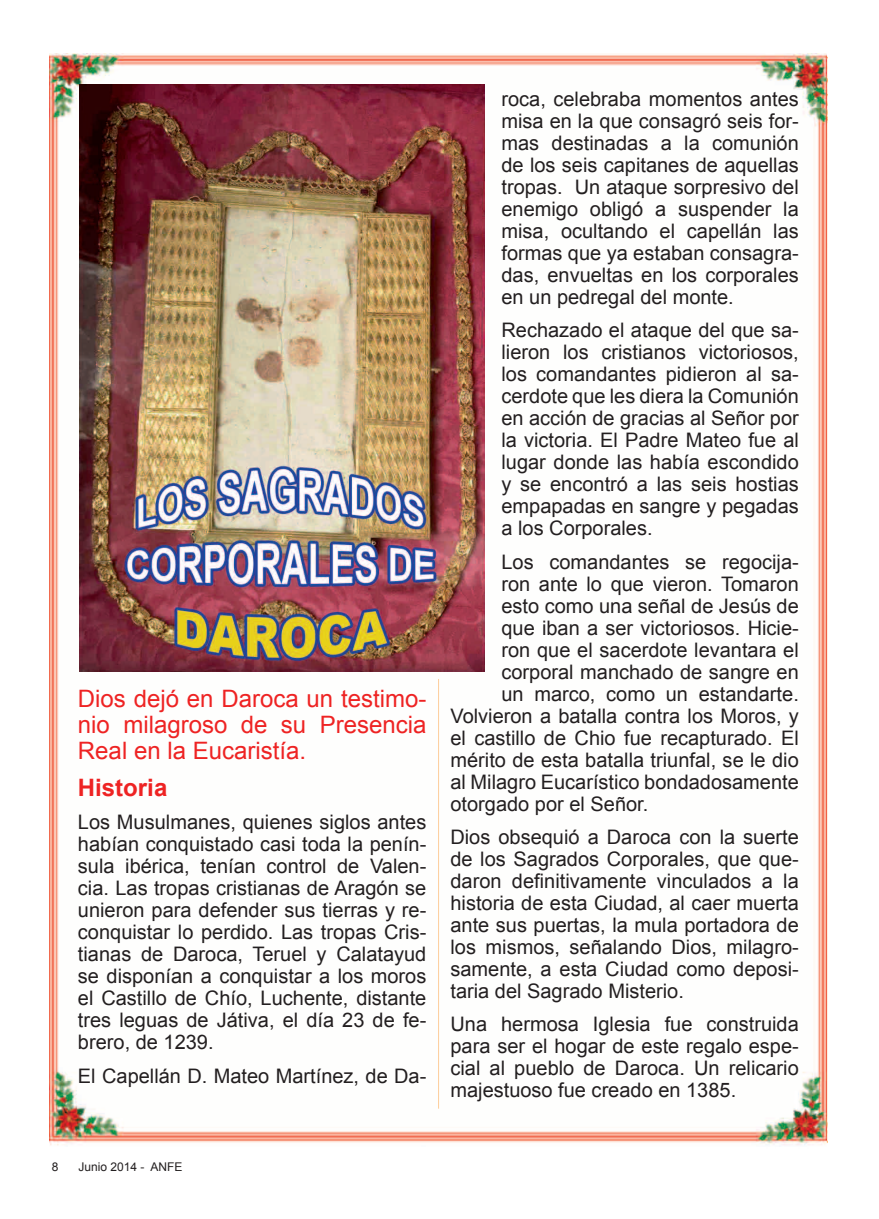
<style>
.page{position:relative;width:879px;height:1219px;background:#fff}
.page>*{position:absolute;margin:0;border:0;box-sizing:border-box;transform-origin:0 0}
.t1{font:24px/26px "Arial";color:#ee2323;text-align:justify}
.t2{font:700 24px "Arial";color:#ee2323}
.t3{font:20px/22px "Arial";color:#231f20;text-align:justify}
.t4{font:12px "Arial";color:#231f20}
</style>
<div class="page">
<img style="left:50px;top:53px;width:776px;height:1093px">
<hr style="left:438px;top:679px;width:1px;height:430px;background:#fdcd9a">
<img style="left:79px;top:84px;width:405px;height:588px">
<p class="t1" style="left:78px;top:686px;width:350px">Dios dejó en Daroca un testimo&shy;nio milagroso de su Presencia Real en la Eucaristía.</p>
<p class="t2" style="left:78px;top:772px;width:91px">Historia</p>
<p class="t3" style="left:78px;top:812px;width:350px">Los Musulmanes, quienes siglos antes habían conquistado casi toda la penín&shy;sula ibérica, tenían control de Valen&shy;cia. Las tropas cristianas de Aragón se unieron para defender sus tierras y re&shy;conquistar lo perdido. Las tropas Cris&shy;tianas de Daroca, Teruel y Calatayud se disponían a conquistar a los moros el Castillo de Chío, Luchente, distante tres leguas de Játiva, el día 23 de fe&shy;brero, de 1239.</p>
<p class="t3" style="left:78px;top:1065px;width:350px">El Capellán D. Mateo Martínez, de Da-</p>
<p class="t4" style="left:52px;top:1159px;width:8px">8</p>
<p class="t4" style="left:78px;top:1159px;width:106px">Junio 2014 - ANFE</p>
<p class="t3" style="left:501px;top:88px;width:299px">roca, celebraba momentos antes misa en la que consagró seis for&shy;mas destinadas a la comunión de los seis capitanes de aquellas tropas. Un ataque sorpresivo del enemigo obligó a suspender la misa, ocultando el capellán las formas que ya estaban consagra&shy;das, envueltas en los corporales en un pedregal del monte.</p>
<p class="t3" style="left:501px;top:319px;width:299px">Rechazado el ataque del que sa&shy;lieron los cristianos victoriosos, los comandantes pidieron al sa&shy;cerdote que les diera la Comunión en acción de gracias al Señor por la victoria. El Padre Mateo fue al lugar donde las había escondido y se encontró a las seis hostias empapadas en sangre y pegadas a los Corporales.</p>
<p class="t3" style="left:501px;top:551px;width:299px">Los comandantes se regocija-</p>
<p class="t3" style="left:501px;top:573px;width:299px">ron ante lo que vieron. Tomaron</p>
<p class="t3" style="left:501px;top:595px;width:299px">esto como una señal de Jesús de</p>
<p class="t3" style="left:501px;top:617px;width:299px">que iban a ser victoriosos. Hicie-</p>
<p class="t3" style="left:501px;top:639px;width:299px">ron que el sacerdote levantara el</p>
<p class="t3" style="left:501px;top:661px;width:299px">corporal manchado de sangre en</p>
<p class="t3" style="left:501px;top:683px;width:299px">un marco, como un estandarte.</p>
<p class="t3" style="left:450px;top:705px;width:350px">Volvieron a batalla contra los Moros, y</p>
<p class="t3" style="left:450px;top:727px;width:350px">el castillo de Chio fue recapturado. El</p>
<p class="t3" style="left:450px;top:749px;width:350px">mérito de esta batalla triunfal, se le dio</p>
<p class="t3" style="left:450px;top:771px;width:350px">al Milagro Eucarístico bondadosamente</p>
<p class="t3" style="left:450px;top:793px;width:199px">otorgado por el Señor.</p>
<p class="t3" style="left:450px;top:826px;width:350px">Dios obsequió a Daroca con la suerte de los Sagrados Corporales, que que&shy;daron definitivamente vinculados a la historia de esta Ciudad, al caer muerta ante sus puertas, la mula portadora de los mismos, señalando Dios, milagro&shy;samente, a esta Ciudad como deposi&shy;taria del Sagrado Misterio.</p>
<p class="t3" style="left:450px;top:1013px;width:350px">Una hermosa Iglesia fue construida para ser el hogar de este regalo espe&shy;cial al pueblo de Daroca. Un relicario majestuoso fue creado en 1385.</p>
</div>
